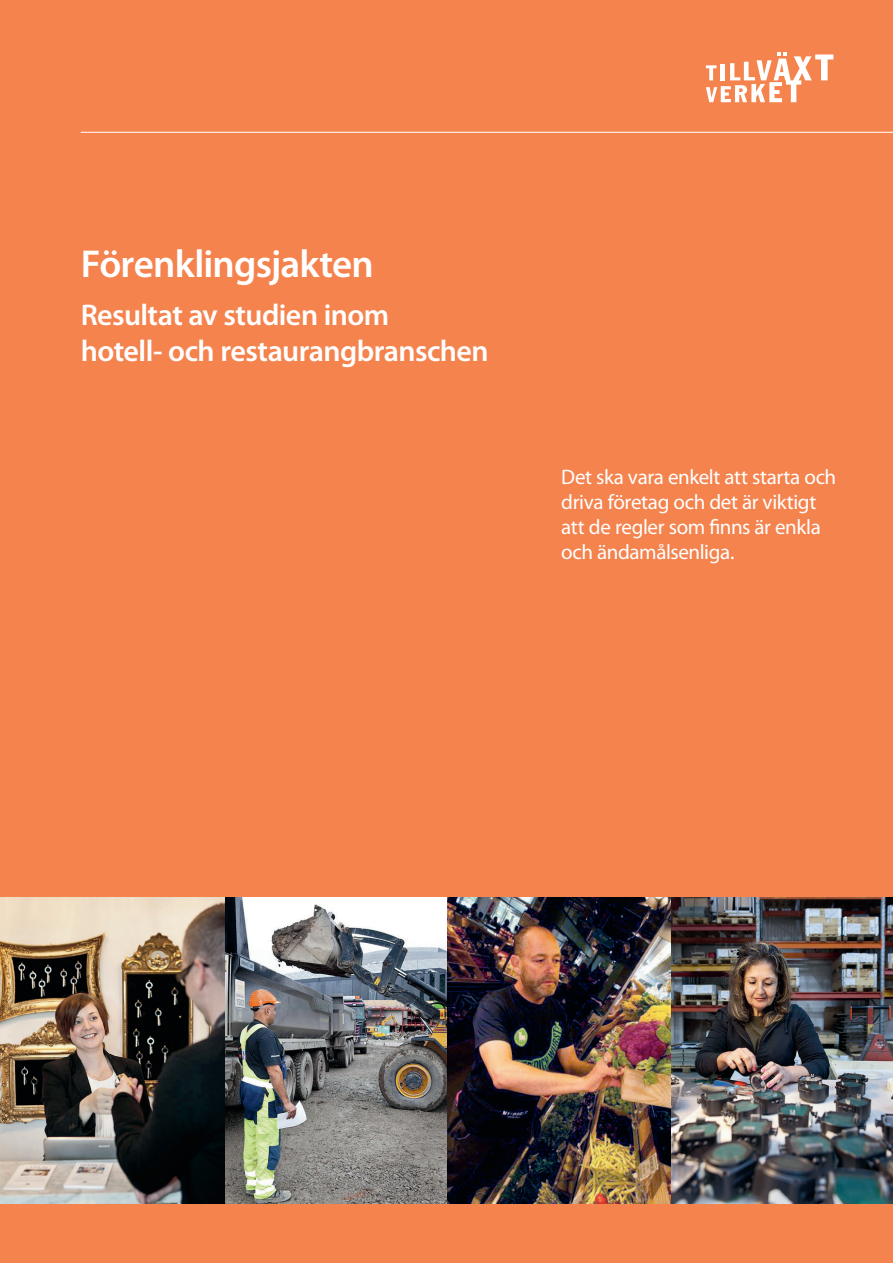
<style>
.page{position:relative;width:893px;height:1263px;background:#f5834e}
.page>*{position:absolute;margin:0;border:0;box-sizing:border-box;transform-origin:0 0}
.Rubrik_Omsl_A4{font:600 39px "Myriad Pro";letter-spacing:-.02em;color:#fff}
.Rubrik_Omsl_A4-2{font:600 30px/36px "Myriad Pro";letter-spacing:-.02em;color:#fff}
.Ingress_A4_B{font:21px/25.2px "Myriad Pro";letter-spacing:-.015em;color:#fff}
</style>
<div class="page">
<svg style="left:706px;top:52px;width:127px;height:50px"></svg>
<hr style="left:81px;top:132px;width:812px;height:1px;background:#fff">
<img style="left:671px;top:897px;width:222px;height:306px">
<img style="left:224px;top:897px;width:223px;height:306px">
<img style="left:0;top:897px;width:224px;height:306px">
<img style="left:447px;top:897px;width:224px;height:306px">
<p class="Rubrik_Omsl_A4" style="left:81px;top:242px;width:295px">Förenklingsjakten</p>
<p class="Rubrik_Omsl_A4-2" style="left:81px;top:298px;width:409px">Resultat av studien inom<br>hotell- och restaurangbranschen</p>
<p class="Ingress_A4_B" style="left:561px;top:464px;width:276px">Det ska vara enkelt att starta och driva företag och det är viktigt att de regler som finns är enkla och ändamålsenliga.</p>
</div>
